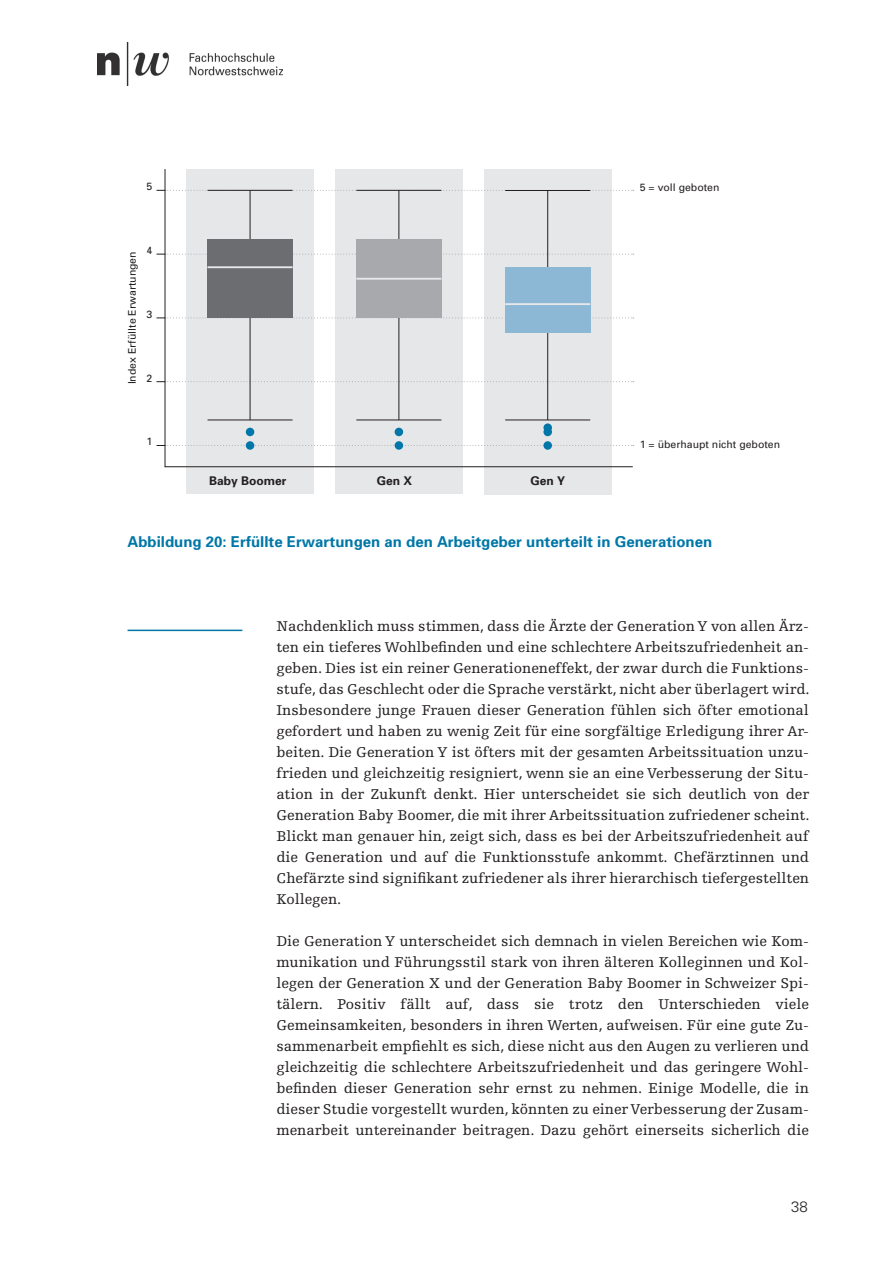
<style>
.page{position:relative;width:893px;height:1263px;background:#fff}
.page>*{position:absolute;margin:0;border:0;box-sizing:border-box;transform-origin:0 0}
.t1{font:15px/21px "Egyptienne F";color:#231f20;text-align:justify}
.t2{font:700 15px "Univers";color:#0077a8}
.t3{font:300 15px "Univers";color:#231f20}
.t4{font:700 12px "Univers";color:#231f20}
.t5{font:10.5px "Univers";color:#231f20}
</style>
<div class="page">
<img style="left:97px;top:43px;width:186px;height:42px">
<div style="left:186px;top:169px;width:128px;height:325px;background:#e6e7e9"></div>
<div style="left:335px;top:169px;width:128px;height:325px;background:#e6e7e9"></div>
<div style="left:484px;top:169px;width:127px;height:325px;background:#e6e7e9"></div>
<svg style="left:164px;top:169px;width:469px;height:298px"></svg>
<svg style="left:156px;top:445px;width:478px;height:1px"></svg>
<svg style="left:156px;top:381px;width:478px;height:1px"></svg>
<svg style="left:156px;top:317px;width:478px;height:1px"></svg>
<svg style="left:156px;top:254px;width:478px;height:1px"></svg>
<svg style="left:156px;top:190px;width:478px;height:1px"></svg>
<div style="left:208px;top:239px;width:85px;height:79px;background:#6c6d70"></div>
<hr style="left:208px;top:266px;width:85px;height:2px;background:#e6e7e9">
<div style="left:505px;top:267px;width:85px;height:66px;background:#8cb7d5"></div>
<hr style="left:505px;top:303px;width:85px;height:2px;background:#e6e7e9">
<div style="left:356px;top:239px;width:85px;height:79px;background:#a8a9ad"></div>
<div style="left:395px;top:441px;width:8px;height:9px;background:#0077a8;border-radius:50%"></div>
<div style="left:543px;top:441px;width:9px;height:9px;background:#0077a8;border-radius:50%"></div>
<div style="left:395px;top:428px;width:8px;height:8px;background:#0077a8;border-radius:50%"></div>
<div style="left:543px;top:428px;width:9px;height:8px;background:#0077a8;border-radius:50%"></div>
<div style="left:543px;top:423px;width:9px;height:9px;background:#0077a8;border-radius:50%"></div>
<div style="left:246px;top:428px;width:8px;height:8px;background:#0077a8;border-radius:50%"></div>
<div style="left:246px;top:441px;width:8px;height:9px;background:#0077a8;border-radius:50%"></div>
<hr style="left:356px;top:278px;width:85px;height:2px;background:#e6e7e9">
<hr style="left:128px;top:630px;width:114px;height:1px;background:#0077a8">
<p class="t5" style="left:146px;top:180px;width:7px">5</p>
<p class="t5" style="left:126px;top:384px;width:135px;rotate:-90deg">Index Erfüllte Erwartungen</p>
<p class="t5" style="left:146px;top:244px;width:7px">4</p>
<p class="t5" style="left:146px;top:308px;width:7px">3</p>
<p class="t5" style="left:146px;top:371px;width:7px">2</p>
<p class="t5" style="left:146px;top:435px;width:7px">1</p>
<p class="t4" style="left:209px;top:473px;width:79px">Baby Boomer</p>
<p class="t4" style="left:377px;top:473px;width:37px">Gen X</p>
<p class="t4" style="left:530px;top:473px;width:36px">Gen Y</p>
<p class="t5" style="left:640px;top:180px;width:81px">5 = voll geboten</p>
<p class="t5" style="left:640px;top:438px;width:142px">1 = überhaupt nicht geboten</p>
<p class="t2" style="left:128px;top:532px;width:586px">Abbildung 20: Erfüllte Erwartungen an den Arbeitgeber unterteilt in Generationen</p>
<p class="t1" style="left:276px;top:616px;width:535px">Nachdenklich muss stimmen, dass die Ärzte der Generation Y von allen Ärz&shy;ten ein tieferes Wohlbefinden und eine schlechtere Arbeitszufriedenheit an&shy;geben. Dies ist ein reiner Generationeneffekt, der zwar durch die Funktions&shy;stufe, das Geschlecht oder die Sprache verstärkt, nicht aber überlagert wird.<br>Insbesondere junge Frauen dieser Generation fühlen sich öfter emotional gefordert und haben zu wenig Zeit für eine sorgfältige Erledigung ihrer Ar&shy;beiten. Die Generation Y ist öfters mit der gesamten Arbeitssituation unzu&shy;frieden und gleichzeitig resigniert, wenn sie an eine Verbesserung der Situ&shy;ation in der Zukunft denkt. Hier unterscheidet sie sich deutlich von der Generation Baby Boomer, die mit ihrer Arbeitssituation zufriedener scheint.<br>Blickt man genauer hin, zeigt sich, dass es bei der Arbeitszufriedenheit auf die Generation und auf die Funktionsstufe ankommt. Chefärztinnen und Chefärzte sind signifikant zufriedener als ihrer hierarchisch tiefergestellten Kollegen.</p>
<p class="t1" style="left:276px;top:931px;width:534px">Die Generation Y unterscheidet sich demnach in vielen Bereichen wie Kom&shy;munikation und Führungsstil stark von ihren älteren Kolleginnen und Kol&shy;legen der Generation X und der Generation Baby Boomer in Schweizer Spi&shy;tälern. Positiv fällt auf, dass sie trotz den Unterschieden viele Gemeinsamkeiten, besonders in ihren Werten, aufweisen. Für eine gute Zu&shy;sammenarbeit empfiehlt es sich, diese nicht aus den Augen zu verlieren und gleichzeitig die schlechtere Arbeitszufriedenheit und das geringere Wohl&shy;befinden dieser Generation sehr ernst zu nehmen. Einige Modelle, die in dieser Studie vorgestellt wurden, könnten zu einer Verbesserung der Zusam&shy;menarbeit untereinander beitragen. Dazu gehört einerseits sicherlich die</p>
<p class="t3" style="left:791px;top:1197px;width:18px">38</p>
</div>
